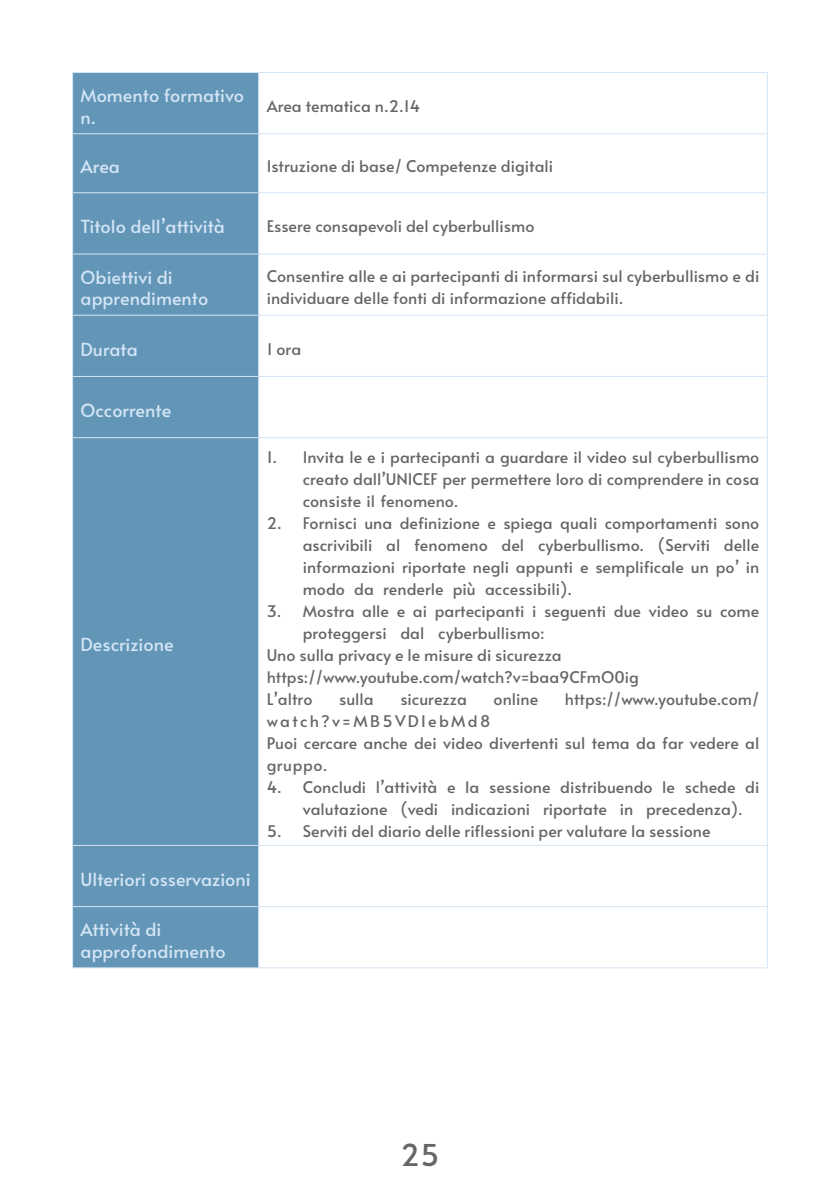
<style>
.page{position:relative;width:840px;height:1191px;background:#fff}
.page>*{position:absolute;margin:0;border:0;box-sizing:border-box;transform-origin:0 0}
.t1{font:30px "Alata";color:#666}
.t2{font:18px/21.6px "Alata";color:#d3e5f6}
.t3{font:16px/22px "Alata";color:#666}
</style>
<div class="page">
<div style="left:73px;top:73px;width:185px;height:894px;background:#6396b6"></div>
<hr style="left:72px;top:133px;width:186px;height:1px;background:#d4e5f6">
<hr style="left:258px;top:133px;width:509px;height:1px;background:#d4e5f6">
<hr style="left:72px;top:192px;width:186px;height:1px;background:#d4e5f6">
<hr style="left:258px;top:192px;width:509px;height:1px;background:#d4e5f6">
<hr style="left:72px;top:253px;width:186px;height:1px;background:#d4e5f6">
<hr style="left:258px;top:253px;width:509px;height:1px;background:#d4e5f6">
<hr style="left:72px;top:315px;width:186px;height:1px;background:#d4e5f6">
<hr style="left:258px;top:315px;width:509px;height:1px;background:#d4e5f6">
<hr style="left:72px;top:376px;width:186px;height:1px;background:#d4e5f6">
<hr style="left:258px;top:376px;width:509px;height:1px;background:#d4e5f6">
<hr style="left:72px;top:437px;width:186px;height:1px;background:#d4e5f6">
<hr style="left:258px;top:437px;width:509px;height:1px;background:#d4e5f6">
<hr style="left:72px;top:845px;width:186px;height:1px;background:#d4e5f6">
<hr style="left:258px;top:845px;width:509px;height:1px;background:#d4e5f6">
<hr style="left:72px;top:906px;width:186px;height:1px;background:#d4e5f6">
<hr style="left:258px;top:906px;width:509px;height:1px;background:#d4e5f6">
<hr style="left:72px;top:72px;width:186px;height:1px;background:#d4e5f6">
<hr style="left:72px;top:73px;width:1px;height:60px;background:#d4e5f6">
<hr style="left:258px;top:72px;width:509px;height:1px;background:#d4e5f6">
<hr style="left:258px;top:73px;width:1px;height:60px;background:#d4e5f6">
<hr style="left:766px;top:73px;width:1px;height:60px;background:#d4e5f6">
<hr style="left:72px;top:134px;width:1px;height:58px;background:#d4e5f6">
<hr style="left:258px;top:134px;width:1px;height:58px;background:#d4e5f6">
<hr style="left:766px;top:134px;width:1px;height:58px;background:#d4e5f6">
<hr style="left:72px;top:193px;width:1px;height:60px;background:#d4e5f6">
<hr style="left:258px;top:193px;width:1px;height:60px;background:#d4e5f6">
<hr style="left:766px;top:193px;width:1px;height:60px;background:#d4e5f6">
<hr style="left:72px;top:254px;width:1px;height:61px;background:#d4e5f6">
<hr style="left:258px;top:254px;width:1px;height:61px;background:#d4e5f6">
<hr style="left:766px;top:254px;width:1px;height:61px;background:#d4e5f6">
<hr style="left:72px;top:316px;width:1px;height:60px;background:#d4e5f6">
<hr style="left:258px;top:316px;width:1px;height:60px;background:#d4e5f6">
<hr style="left:766px;top:316px;width:1px;height:60px;background:#d4e5f6">
<hr style="left:72px;top:377px;width:1px;height:60px;background:#d4e5f6">
<hr style="left:258px;top:377px;width:1px;height:60px;background:#d4e5f6">
<hr style="left:766px;top:377px;width:1px;height:60px;background:#d4e5f6">
<hr style="left:72px;top:438px;width:1px;height:407px;background:#d4e5f6">
<hr style="left:258px;top:438px;width:1px;height:407px;background:#d4e5f6">
<hr style="left:766px;top:438px;width:1px;height:407px;background:#d4e5f6">
<hr style="left:72px;top:846px;width:1px;height:60px;background:#d4e5f6">
<hr style="left:258px;top:846px;width:1px;height:60px;background:#d4e5f6">
<hr style="left:766px;top:846px;width:1px;height:60px;background:#d4e5f6">
<hr style="left:72px;top:907px;width:1px;height:60px;background:#d4e5f6">
<hr style="left:258px;top:907px;width:1px;height:60px;background:#d4e5f6">
<hr style="left:766px;top:907px;width:1px;height:60px;background:#d4e5f6">
<hr style="left:72px;top:967px;width:186px;height:1px;background:#d4e5f6">
<hr style="left:258px;top:967px;width:509px;height:1px;background:#d4e5f6">
<p class="t2" style="left:80px;top:83px;width:165px">Momento formativo n.</p>
<p class="t3" style="left:266px;top:93px;width:155px">Area tematica n.2.14</p>
<p class="t2" style="left:80px;top:154px;width:41px">Area</p>
<p class="t3" style="left:266px;top:153px;width:288px">Istruzione di base/ Competenze digitali</p>
<p class="t2" style="left:80px;top:214px;width:146px">Titolo dell’attività</p>
<p class="t3" style="left:266px;top:213px;width:269px">Essere consapevoli del cyberbullismo</p>
<p class="t2" style="left:80px;top:264px;width:129px">Obiettivi di apprendimento</p>
<p class="t3" style="left:266px;top:264px;width:494px">Consentire alle e ai partecipanti di informarsi sul cyberbullismo e di individuare delle fonti di informazione affidabili.</p>
<p class="t2" style="left:80px;top:336px;width:59px">Durata</p>
<p class="t3" style="left:266px;top:336px;width:36px">1 ora</p>
<p class="t2" style="left:80px;top:397px;width:92px">Occorrente</p>
<p class="t2" style="left:80px;top:632px;width:94px">Descrizione</p>
<p class="t2" style="left:80px;top:866px;width:171px">Ulteriori osservazioni</p>
<p class="t2" style="left:80px;top:916px;width:147px">Attività di approfondimento</p>
<p class="t3" style="left:302px;top:444px;width:458px;text-align:justify;text-indent:-36px">1. Invita le e i partecipanti a guardare il video sul cyberbullismo creato dall’UNICEF per permettere loro di comprendere in cosa consiste il fenomeno.</p>
<p class="t3" style="left:302px;top:510px;width:458px;text-align:justify;text-indent:-36px">2. Fornisci una definizione e spiega quali comportamenti sono ascrivibili al fenomeno del cyberbullismo. (Serviti delle informazioni riportate negli appunti e semplificale un po’ in modo da renderle più accessibili).</p>
<p class="t3" style="left:266px;top:598px;width:494px">3. Mostra alle e ai partecipanti i seguenti due video su come</p>
<p class="t3" style="left:302px;top:620px;width:243px">proteggersi dal cyberbullismo:</p>
<p class="t3" style="left:266px;top:642px;width:296px">Uno sulla privacy e le misure di sicurezza</p>
<p class="t3" style="left:266px;top:664px;width:373px">https://www.youtube.com/watch?v=baa9CFmO0ig</p>
<p class="t3" style="left:266px;top:686px;width:47px">L’altro</p>
<p class="t3" style="left:339px;top:686px;width:36px">sulla</p>
<p class="t3" style="left:400px;top:686px;width:68px">sicurezza</p>
<p class="t3" style="left:493px;top:686px;width:46px">online</p>
<p class="t3" style="left:564px;top:686px;width:196px">https://www.youtube.com/</p>
<p class="t3" style="left:266px;top:708px;width:494px">watch?v=MB5VDIebMd8<br>Puoi cercare anche dei video divertenti sul tema da far vedere al gruppo.</p>
<p class="t3" style="left:302px;top:774px;width:458px;text-indent:-36px">4. Concludi l’attività e la sessione distribuendo le schede di valutazione (vedi indicazioni riportate in precedenza).</p>
<p class="t3" style="left:266px;top:818px;width:445px">5. Serviti del diario delle riflessioni per valutare la sessione</p>
<h1 class="t1" style="left:400px;top:1128px;width:40px">25</h1>
</div>
